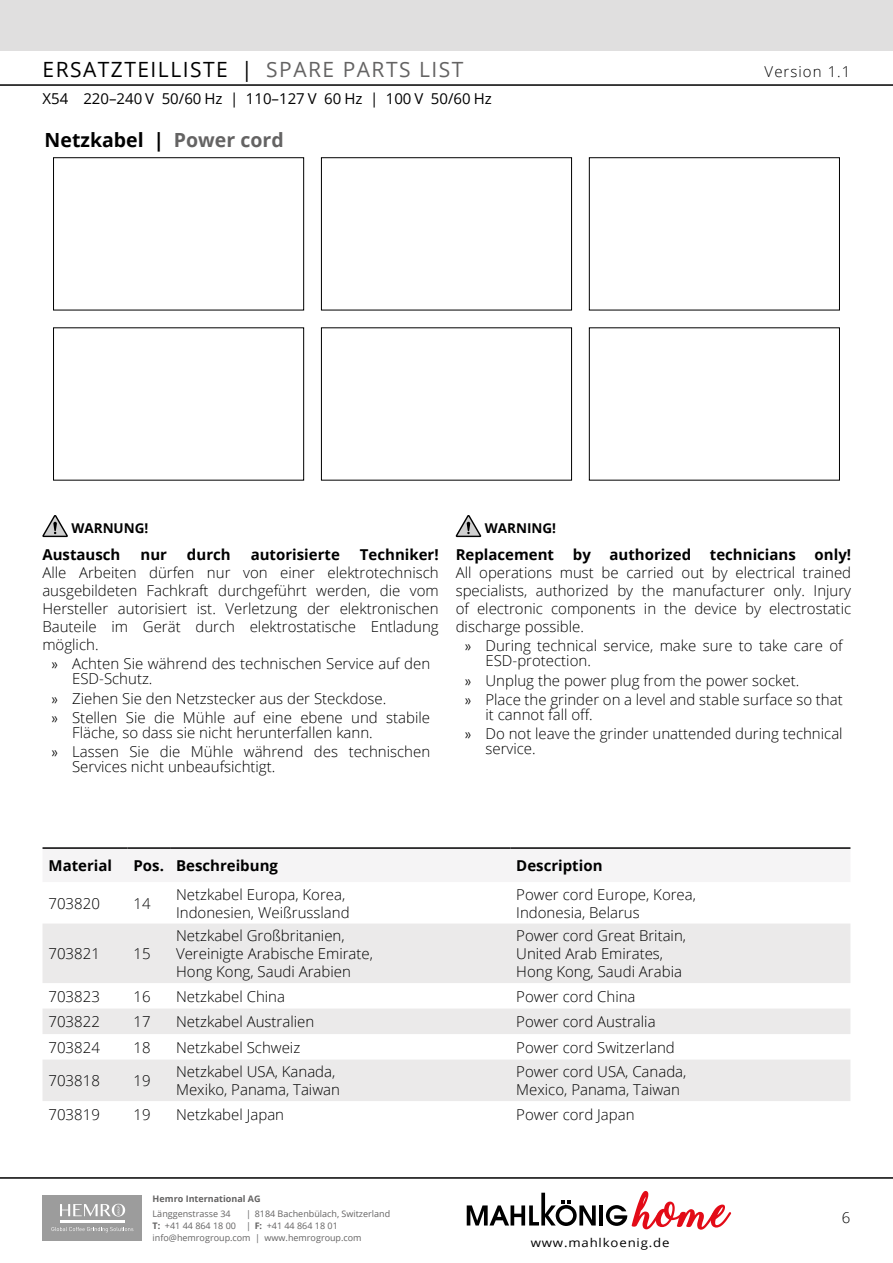
<style>
.page{position:relative;width:893px;height:1263px;background:#fff}
.page>*{position:absolute;margin:0;border:0;box-sizing:border-box;transform-origin:0 0}
.t1{font:21px "Open Sans";letter-spacing:.07em;color:#000}
.Überschrift_1{font:700 19.5px "Open Sans";color:#000}
.Fließtext__Main_base{font:300 15px/18px "Open Sans";color:#000}
.Fließtext__links{font:300 15px/18px "Open Sans";color:#000}
.Fließtext__Main_base-2{font:700 15px "Open Sans";color:#000}
.t2{font:15px "Open Sans";color:#000}
.Fließtext__Main_base-3{font:300 15px "Open Sans";letter-spacing:.07em;color:#000}
.Signalwort{font:700 13.5px "Open Sans";color:#000}
.t3{font:12px "Open Sans";letter-spacing:.065em;color:#000;scale:1.1 1}
.t4{font:9px/11.9px "Open Sans";color:#646363}
.t5{font:700 9px "Open Sans";color:#646363}
.s1{color:#646363}
.s2{font-weight:700}
.s3{font-family:"Calibri"}
</style>
<div class="page">
<div style="left:43px;top:1195px;width:99px;height:45px;background:#9c9c9c"></div>
<hr style="left:104px;top:1220px;width:21px;height:2px;background:#fff">
<hr style="left:82px;top:1220px;width:21px;height:2px;background:#fff">
<hr style="left:60px;top:1220px;width:21px;height:2px;background:#fff">
<svg style="left:52px;top:1227px;width:81px;height:5px"></svg>
<svg style="left:60px;top:1204px;width:65px;height:12px"></svg>
<div style="left:0;top:0;width:893px;height:51px;background:#e0dfdf"></div>
<hr style="left:0;top:1177px;width:893px;height:2px;background:#000">
<hr style="left:0;top:84px;width:893px;height:2px;background:#000">
<hr style="left:599px;top:1205px;width:4px;height:20px;background:#000">
<svg style="left:467px;top:1193px;width:129px;height:33px"></svg>
<svg style="left:606px;top:1191px;width:125px;height:39px"></svg>
<div style="left:43px;top:849px;width:807px;height:33px;background:#f5f4f5"></div>
<svg style="left:43px;top:924px;width:807px;height:177px;fill:#ebeaea"></svg>
<hr style="left:43px;top:847px;width:85px;height:2px;background:#000">
<hr style="left:128px;top:847px;width:42px;height:2px;background:#000">
<hr style="left:170px;top:847px;width:340px;height:2px;background:#000">
<hr style="left:510px;top:847px;width:340px;height:2px;background:#000">
<svg style="left:42px;top:515px;width:26px;height:22px"></svg>
<svg style="left:456px;top:515px;width:25px;height:22px"></svg>
<div style="left:53px;top:157px;width:251px;height:153px;border:1px solid #000"></div>
<div style="left:321px;top:157px;width:251px;height:153px;border:1px solid #000"></div>
<div style="left:589px;top:157px;width:251px;height:153px;border:1px solid #000"></div>
<div style="left:53px;top:327px;width:251px;height:153px;border:1px solid #000"></div>
<div style="left:321px;top:327px;width:251px;height:153px;border:1px solid #000"></div>
<div style="left:589px;top:327px;width:251px;height:153px;border:1px solid #000"></div>
<h1 class="t1" style="left:43px;top:55px;width:422px">Ersatzte illiste | <span class="s1">Spare Parts List</span></h1>
<p class="t2" style="left:43px;top:88px;width:451px">X54 220–240 V 50/60 Hz | 110–127 V 60 Hz | 100 V 50/60 Hz</p>
<p class="Überschrift_1" style="left:45px;top:126px;width:241px">Netzkabel | <span class="s1">Power cord</span></p>
<p class="Fließtext__Main_base-3" style="left:765px;top:62px;width:87px">Version 1.1</p>
<p class="Signalwort" style="left:71px;top:519px;width:79px">WARNUNG!</p>
<p class="Fließtext__Main_base-2" style="left:42px;top:544px;width:80px">Austausch</p>
<p class="Fließtext__Main_base-2" style="left:140px;top:544px;width:28px">nur</p>
<p class="Fließtext__Main_base-2" style="left:187px;top:544px;width:45px">durch</p>
<p class="Fließtext__Main_base-2" style="left:251px;top:544px;width:91px">autorisierte</p>
<p class="Fließtext__Main_base" style="left:42px;top:545px;width:398px;text-align:justify;text-indent:317px"><span class="s2">Techniker!<br></span>Alle Arbeiten dürfen nur von einer elektrotechnisch ausgebildeten Fachkraft durchgeführt werden, die vom Hersteller autorisiert ist. Verletzung der elektronischen Bauteile im Gerät durch elektrostatische Entladung möglich.</p>
<p class="Fließtext__Main_base" style="left:72px;top:656px;width:360px;line-height:15px;text-indent:-21px"><span class="s3">»</span> Achten Sie während des technischen Service auf den<br>ESD-Schutz.</p>
<p class="Fließtext__Main_base" style="left:51px;top:689px;width:337px"><span class="s3">»</span> Ziehen Sie den Netzstecker aus der Steckdose.</p>
<p class="Fließtext__Main_base" style="left:72px;top:709px;width:360px;line-height:15px;text-indent:-21px"><span class="s3">»</span> Stellen Sie die Mühle auf eine ebene und stabile<br>Fläche, so dass sie nicht herunterfallen kann.</p>
<p class="Fließtext__Main_base" style="left:72px;top:744px;width:360px;line-height:15px;text-indent:-21px"><span class="s3">»</span> Lassen Sie die Mühle während des technischen<br>Services nicht unbeaufsichtigt.</p>
<p class="Signalwort" style="left:485px;top:519px;width:73px">WARNING!</p>
<p class="Fließtext__Main_base" style="left:456px;top:545px;width:397px;text-align:justify"><span class="s2">Replacement by authorized technicians only!<br></span>All operations must be carried out by electrical trained specialists, authorized by the manufacturer only. Injury of electronic components in the device by electrostatic discharge possible.</p>
<p class="Fließtext__Main_base" style="left:485px;top:638px;width:359px;line-height:15px;text-indent:-21px"><span class="s3">»</span> During technical service, make sure to take care of<br>ESD-protection.</p>
<p class="Fließtext__Main_base" style="left:464px;top:671px;width:337px"><span class="s3">»</span> Unplug the power plug from the power socket.</p>
<p class="Fließtext__Main_base" style="left:485px;top:691px;width:359px;line-height:15px;text-indent:-21px"><span class="s3">»</span> Place the grinder on a level and stable surface so that it cannot fall off.</p>
<p class="Fließtext__Main_base" style="left:485px;top:726px;width:359px;line-height:15px;text-indent:-21px"><span class="s3">»</span> Do not leave the grinder unattended during technical service.</p>
<p class="Fließtext__Main_base-2" style="left:49px;top:855px;width:65px">Material</p>
<p class="Fließtext__Main_base-2" style="left:134px;top:855px;width:32px">Pos.</p>
<p class="Fließtext__Main_base-2" style="left:176px;top:855px;width:103px">Beschreibung</p>
<p class="Fließtext__Main_base-2" style="left:516px;top:855px;width:88px">Description</p>
<p class="Fließtext__Main_base" style="left:49px;top:894px;width:53px">703820</p>
<p class="Fließtext__Main_base" style="left:134px;top:894px;width:19px">14</p>
<p class="Fließtext__links" style="left:176px;top:885px;width:175px">Netzkabel Europa, Korea,<br>Indonesien, Weißrussland</p>
<p class="Fließtext__links" style="left:516px;top:885px;width:181px">Power cord Europe, Korea,<br>Indonesia, Belarus</p>
<p class="Fließtext__Main_base" style="left:49px;top:944px;width:53px">703821</p>
<p class="Fließtext__Main_base" style="left:134px;top:944px;width:19px">15</p>
<p class="Fließtext__links" style="left:176px;top:926px;width:198px">Netzkabel Großbritanien,<br>Vereinigte Arabische Emirate,<br>Hong Kong, Saudi Arabien</p>
<p class="Fließtext__links" style="left:516px;top:926px;width:171px">Power cord Great Britain,<br>United Arab Emirates,<br>Hong Kong, Saudi Arabia</p>
<p class="Fließtext__Main_base" style="left:49px;top:987px;width:53px">703823</p>
<p class="Fließtext__Main_base" style="left:134px;top:987px;width:19px">16</p>
<p class="Fließtext__Main_base" style="left:176px;top:987px;width:111px">Netzkabel China</p>
<p class="Fließtext__Main_base" style="left:516px;top:987px;width:121px">Power cord China</p>
<p class="Fließtext__Main_base" style="left:49px;top:1012px;width:53px">703822</p>
<p class="Fließtext__Main_base" style="left:134px;top:1012px;width:19px">17</p>
<p class="Fließtext__Main_base" style="left:176px;top:1012px;width:140px">Netzkabel Australien</p>
<p class="Fließtext__Main_base" style="left:516px;top:1012px;width:141px">Power cord Australia</p>
<p class="Fließtext__Main_base" style="left:49px;top:1038px;width:53px">703824</p>
<p class="Fließtext__Main_base" style="left:134px;top:1038px;width:19px">18</p>
<p class="Fließtext__Main_base" style="left:176px;top:1038px;width:126px">Netzkabel Schweiz</p>
<p class="Fließtext__Main_base" style="left:516px;top:1038px;width:160px">Power cord Switzerland</p>
<p class="Fließtext__Main_base" style="left:49px;top:1071px;width:53px">703818</p>
<p class="Fließtext__Main_base" style="left:134px;top:1071px;width:19px">19</p>
<p class="Fließtext__links" style="left:176px;top:1062px;width:165px">Netzkabel USA, Kanada,<br>Mexiko, Panama, Taiwan</p>
<p class="Fließtext__links" style="left:516px;top:1062px;width:172px">Power cord USA, Canada,<br>Mexico, Panama, Taiwan</p>
<p class="Fließtext__Main_base" style="left:49px;top:1105px;width:53px">703819</p>
<p class="Fließtext__Main_base" style="left:134px;top:1105px;width:19px">19</p>
<p class="Fließtext__Main_base" style="left:176px;top:1105px;width:110px">Netzkabel Japan</p>
<p class="Fließtext__Main_base" style="left:516px;top:1105px;width:120px">Power cord Japan</p>
<p class="t5" style="left:153px;top:1192px;width:109px">Hemro International AG</p>
<p class="t4" style="left:153px;top:1207px;width:80px">Länggenstrasse 34</p>
<p class="t4" style="left:153px;top:1207px;width:239px;text-indent:94px">| 8184 Bachenbülach, Switzerland<br><span class="s2">T:</span> +41 44 864 18 00 | <span class="s2">F:</span> +41 44 864 18 01 info@hemrogroup.com | www.hemrogroup.com</p>
<p class="t3" style="left:531px;top:1234px;width:128px">www.mahlkoenig.de</p>
<p class="Fließtext__Main_base" style="left:842px;top:1208px;width:10px">6</p>
</div>
